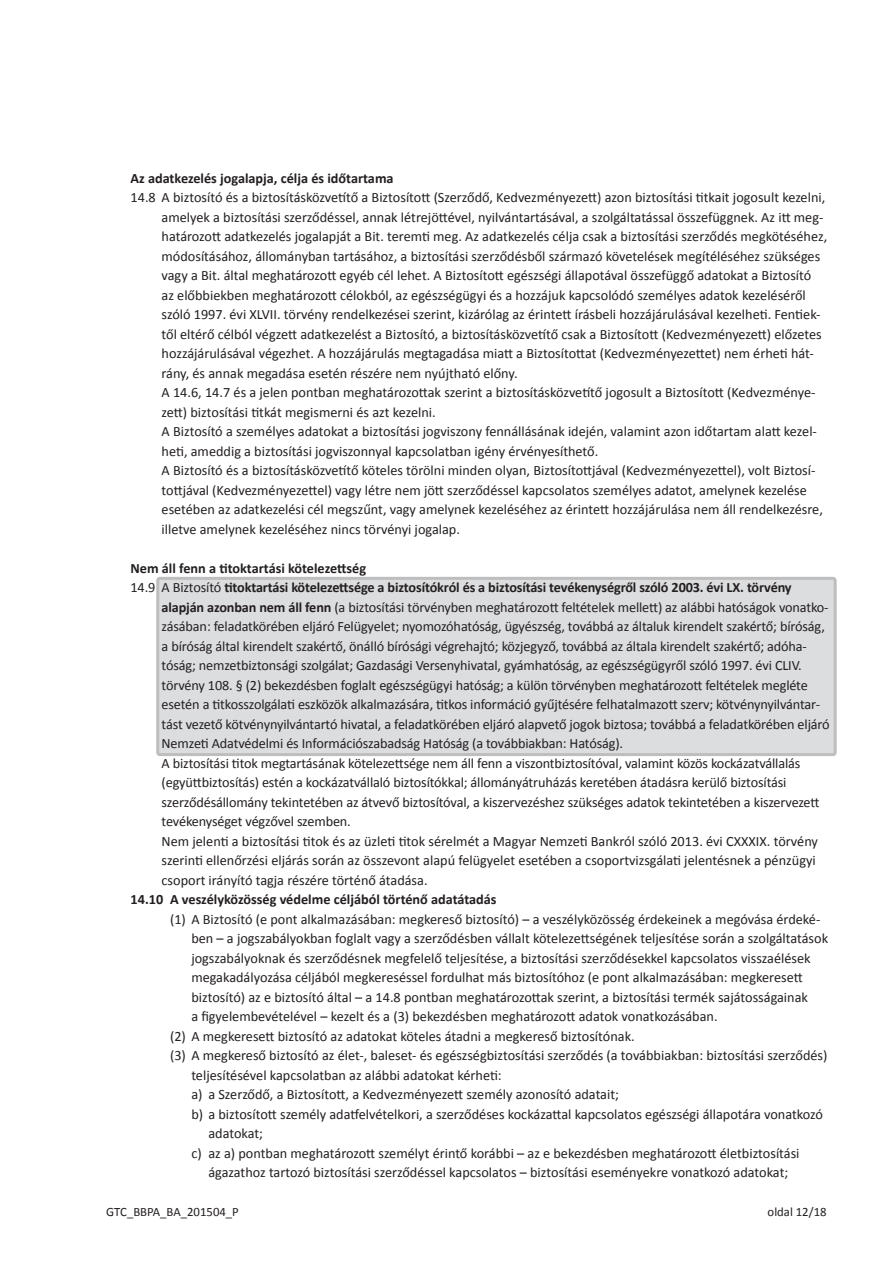
<style>
.page{position:relative;width:893px;height:1263px;background:#fff}
.page>*{position:absolute;margin:0;border:0;box-sizing:border-box;transform-origin:0 0}
.t1{font:14.25px/19.5px "Calibri";color:#231f20}
.t2{font:700 14.25px "Calibri";letter-spacing:-.01em;color:#231f20}
.t3{font:12.75px "Calibri";color:#231f20}
.s1{font-weight:400}
.s2{font-weight:700}
</style>
<div class="page">
<div style="left:158px;top:578px;width:677px;height:177px;background:#dcdddf;border-radius:2px"></div>
<div style="left:156px;top:577px;width:681px;height:179px;border:3px solid #bfbebe;border-radius:2px"></div>
<p class="t2" style="left:131px;top:169px;width:265px">Az adatkezelés jogalapja, célja és időtartama</p>
<p class="t1" style="left:162px;top:188px;width:667px;text-indent:-31px">14.8 A biztosító és a biztosításközvetítő a Biztosított (Szerződő, Kedvezményezett) azon biztosítási titkait jogosult kezelni, amelyek a biztosítási szerződéssel, annak létrejöttével, nyilvántartásával, a szolgáltatással összefüggnek. Az itt meg&shy;határozott adatkezelés jogalapját a Bit. teremti meg. Az adatkezelés célja csak a biztosítási szerződés megkötéséhez, módosításához, állományban tartásához, a biztosítási szerződésből származó követelések megítéléséhez szükséges vagy a Bit. által meghatározott egyéb cél lehet. A Biztosított egészségi állapotával összefüggő adatokat a Biztosító az előbbiekben meghatározott célokból, az egészségügyi és a hozzájuk kapcsolódó személyes adatok kezeléséről szóló 1997. évi XLVII. törvény rendelkezései szerint, kizárólag az érintett írásbeli hozzájárulásával kezelheti. Fentiek&shy;től eltérő célból végzett adatkezelést a Biztosító, a biztosításközvetítő csak a Biztosított (Kedvezményezett) előzetes hozzájárulásával végezhet. A hozzájárulás megtagadása miatt a Biztosítottat (Kedvezményezettet) nem érheti hát&shy;rány, és annak megadása esetén részére nem nyújtható előny.<br>A 14.6, 14.7 és a jelen pontban meghatározottak szerint a biztosításközvetítő jogosult a Biztosított (Kedvezménye&shy;zett) biztosítási titkát megismerni és azt kezelni.<br>A Biztosító a személyes adatokat a biztosítási jogviszony fennállásának idején, valamint azon időtartam alatt kezel&shy;heti, ameddig a biztosítási jogviszonnyal kapcsolatban igény érvényesíthető.<br>A Biztosító és a biztosításközvetítő köteles törölni minden olyan, Biztosítottjával (Kedvezményezettel), volt Biztosí&shy;tottjával (Kedvezményezettel) vagy létre nem jött szerződéssel kapcsolatos személyes adatot, amelynek kezelése esetében az adatkezelési cél megszűnt, vagy amelynek kezeléséhez az érintett hozzájárulása nem áll rendelkezésre, illetve amelynek kezeléséhez nincs törvényi jogalap.</p>
<p class="t2" style="left:131px;top:559px;width:237px">Nem áll fenn a titoktartási kötelezettség</p>
<p class="t2" style="left:131px;top:578px;width:663px"><span class="s1">14.9 A Biztosító</span> titoktartási kötelezettsége a biztosítókról és a biztosítási tevékenységről szóló 2003. évi LX. törvény</p>
<p class="t1" style="left:162px;top:597px;width:669px"><span class="s2">alapján azonban nem áll fenn</span> (a biztosítási törvényben meghatározott feltételek mellett) az alábbi hatóságok vonatko-</p>
<p class="t1" style="left:162px;top:617px;width:665px">zásában: feladatkörében eljáró Felügyelet; nyomozóhatóság, ügyészség, továbbá az általuk kirendelt szakértő; bíróság,</p>
<p class="t1" style="left:162px;top:636px;width:647px">a bíróság által kirendelt szakértő, önálló bírósági végrehajtó; közjegyző, továbbá az általa kirendelt szakértő; adóha-</p>
<p class="t1" style="left:162px;top:656px;width:642px">tóság; nemzetbiztonsági szolgálat; Gazdasági Versenyhivatal, gyámhatóság, az egészségügyről szóló 1997. évi CLIV.</p>
<p class="t1" style="left:162px;top:675px;width:648px">törvény 108. § (2) bekezdésben foglalt egészségügyi hatóság; a külön törvényben meghatározott feltételek megléte</p>
<p class="t1" style="left:162px;top:695px;width:660px">esetén a titkosszolgálati eszközök alkalmazására, titkos információ gyűjtésére felhatalmazott szerv; kötvénynyilvántar-</p>
<p class="t1" style="left:162px;top:714px;width:670px">tást vezető kötvénynyilvántartó hivatal, a feladatkörében eljáró alapvető jogok biztosa; továbbá a feladatkörében eljáró</p>
<p class="t1" style="left:162px;top:734px;width:463px">Nemzeti Adatvédelmi és Információszabadság Hatóság (a továbbiakban: Hatóság).</p>
<p class="t1" style="left:162px;top:753px;width:640px">A biztosítási titok megtartásának kötelezettsége nem áll fenn a viszontbiztosítóval, valamint közös kockázatvállalás</p>
<p class="t1" style="left:162px;top:773px;width:626px">(együttbiztosítás) estén a kockázatvállaló biztosítókkal; állományátruházás keretében átadásra kerülő biztosítási</p>
<p class="t1" style="left:162px;top:792px;width:659px">szerződésállomány tekintetében az átvevő biztosítóval, a kiszervezéshez szükséges adatok tekintetében a kiszervezett</p>
<p class="t1" style="left:162px;top:812px;width:191px">tevékenységet végzővel szemben.</p>
<p class="t1" style="left:162px;top:831px;width:658px">Nem jelenti a biztosítási titok és az üzleti titok sérelmét a Magyar Nemzeti Bankról szóló 2013. évi CXXXIX. törvény</p>
<p class="t1" style="left:162px;top:851px;width:656px">szerinti ellenőrzési eljárás során az összevont alapú felügyelet esetében a csoportvizsgálati jelentésnek a pénzügyi</p>
<p class="t1" style="left:162px;top:870px;width:268px">csoport irányító tagja részére történő átadása.</p>
<p class="t2" style="left:131px;top:890px;width:368px">14.10 A veszélyközösség védelme céljából történő adatátadás</p>
<p class="t1" style="left:170px;top:909px;width:652px">(1) A Biztosító (e pont alkalmazásában: megkereső biztosító) – a veszélyközösség érdekeinek a megóvása érdeké-</p>
<p class="t1" style="left:191px;top:929px;width:638px">ben – a jogszabályokban foglalt vagy a szerződésben vállalt kötelezettségének teljesítése során a szolgáltatások</p>
<p class="t1" style="left:191px;top:948px;width:621px">jogszabályoknak és szerződésnek megfelelő teljesítése, a biztosítási szerződésekkel kapcsolatos visszaélések</p>
<p class="t1" style="left:191px;top:968px;width:613px">megakadályozása céljából megkereséssel fordulhat más biztosítóhoz (e pont alkalmazásában: megkeresett</p>
<p class="t1" style="left:191px;top:987px;width:618px">biztosító) az e biztosító által – a 14.8 pontban meghatározottak szerint, a biztosítási termék sajátosságainak</p>
<p class="t1" style="left:191px;top:1007px;width:528px">a figyelembevételével – kezelt és a (3) bekezdésben meghatározott adatok vonatkozásában.</p>
<p class="t1" style="left:170px;top:1026px;width:466px">(2) A megkeresett biztosító az adatokat köteles átadni a megkereső biztosítónak.</p>
<p class="t1" style="left:170px;top:1046px;width:659px">(3) A megkereső biztosító az élet-, baleset- és egészségbiztosítási szerződés (a továbbiakban: biztosítási szerződés)</p>
<p class="t1" style="left:191px;top:1065px;width:312px">teljesítésével kapcsolatban az alábbi adatokat kérheti:</p>
<p class="t1" style="left:191px;top:1085px;width:429px">a) a Szerződő, a Biztosított, a Kedvezményezett személy azonosító adatait;</p>
<p class="t1" style="left:191px;top:1104px;width:633px">b) a biztosított személy adatfelvételkori, a szerződéses kockázattal kapcsolatos egészségi állapotára vonatkozó</p>
<p class="t1" style="left:208px;top:1124px;width:56px">adatokat;</p>
<p class="t1" style="left:191px;top:1143px;width:610px">c) az a) pontban meghatározott személyt érintő korábbi – az e bekezdésben meghatározott életbiztosítási</p>
<p class="t1" style="left:208px;top:1163px;width:581px">ágazathoz tartozó biztosítási szerződéssel kapcsolatos – biztosítási eseményekre vonatkozó adatokat;</p>
<p class="t3" style="left:106px;top:1204px;width:134px">GTC_BBPA_BA_201504_P</p>
<p class="t3" style="left:768px;top:1204px;width:61px">oldal 12/18</p>
</div>
